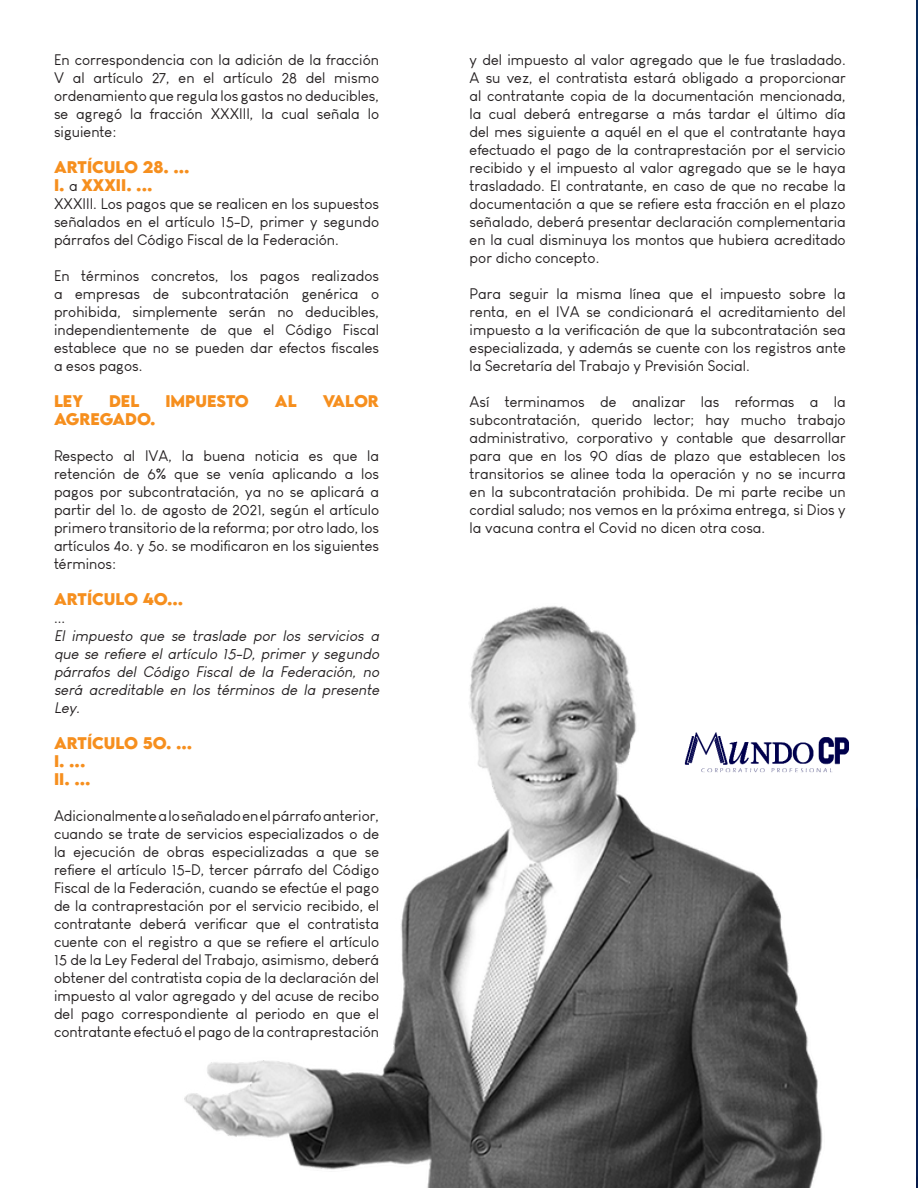
<style>
.page{position:relative;width:918px;height:1188px;background:#fff}
.page>*{position:absolute;margin:0;border:0;box-sizing:border-box;transform-origin:0 0}
.t1{font:15px/18px "Louis George Cafe";color:#231f20;text-align:justify}
.t2{font:italic 15px/18px "Louis George Cafe";color:#231f20;text-align:justify}
.t3{font:700 15px "LEMONMILK";color:#f68f1e}
.s1{font-family:"Louis George Cafe";font-weight:400;color:#231f20}
</style>
<div class="page">
<img style="left:916px;top:0;width:2px;height:1188px">
<img style="left:184px;top:606px;width:639px;height:582px">
<img style="left:656px;top:698px;width:193px;height:80px">
<p class="t1" style="left:54px;top:51px;width:327px">En correspondencia con la adición de la fracción V al artículo 27, en el artículo 28 del mismo ordenamiento que regula los gastos no deducibles, se agregó la fracción XXXIII, la cual señala lo siguiente:</p>
<p class="t3" style="left:54px;top:157px;width:12px">ART</p>
<p class="t3" style="left:87px;top:157px;width:104px">ÍCU LO 28. ...</p>
<p class="t3" style="left:54px;top:175px;width:100px">I. <span class="s1">a</span> XXXII. ...</p>
<p class="t1" style="left:54px;top:195px;width:327px">XXXIII. Los pagos que se realicen en los supuestos señalados en el artículo 15-D, primer y segundo párrafos del Código Fiscal de la Federación.</p>
<p class="t1" style="left:54px;top:267px;width:327px">En términos concretos, los pagos realizados a empresas de subcontratación genérica o prohibida, simplemente serán no deducibles, independientemente de que el Código Fiscal establece que no se pueden dar efectos fiscales a esos pagos.</p>
<p class="t3" style="left:54px;top:391px;width:31px">LEY</p>
<p class="t3" style="left:109px;top:391px;width:32px">DEL</p>
<p class="t3" style="left:165px;top:391px;width:63px">IMPUESTO</p>
<p class="t3" style="left:275px;top:391px;width:23px">AL</p>
<p class="t3" style="left:323px;top:391px;width:45px">VALOR</p>
<p class="t3" style="left:54px;top:409px;width:14px">AGR</p>
<p class="t3" style="left:90px;top:409px;width:67px">EGADO.</p>
<p class="t1" style="left:54px;top:447px;width:327px">Respecto al IVA, la buena noticia es que la retención de 6% que se venía aplicando a los pagos por subcontratación, ya no se aplicará a partir del 1o. de agosto de 2021, según el artículo primero transitorio de la reforma; por otro lado, los artículos 4o. y 5o. se modificaron en los siguientes términos:</p>
<p class="t3" style="left:54px;top:589px;width:12px">ART</p>
<p class="t3" style="left:87px;top:589px;width:98px">ÍCU LO 4O...</p>
<p class="t1" style="left:54px;top:609px;width:13px">...</p>
<p class="t2" style="left:54px;top:627px;width:330px">El impuesto que se traslade por los servicios a que se refiere el artículo 15-D, primer y segundo párrafos del Código Fiscal de la Federación, no será acreditable en los términos de la presente Ley.</p>
<p class="t3" style="left:54px;top:733px;width:12px">ART</p>
<p class="t3" style="left:87px;top:733px;width:107px">ÍCU LO 5O. ...</p>
<p class="t3" style="left:54px;top:751px;width:33px">I. ...</p>
<p class="t3" style="left:54px;top:769px;width:38px">II. ...</p>
<p class="t1" style="left:54px;top:807px;width:327px">Adicionalmente a lo señalado en el párrafo anterior, cuando se trate de servicios especializados o de la ejecución de obras especializadas a que se refiere el artículo 15-D, tercer párrafo del Código Fiscal de la Federación, cuando se efectúe el pago de la contraprestación por el servicio recibido, el contratante deberá verificar que el contratista cuente con el registro a que se refiere el artículo 15 de la Ley Federal del Trabajo, asimismo, deberá obtener del contratista copia de la declaración del impuesto al valor agregado y del acuse de recibo del pago correspondiente al periodo en que el contratante efectuó el pago de la contraprestación</p>
<p class="t1" style="left:470px;top:51px;width:378px">y del impuesto al valor agregado que le fue trasladado.<br>A su vez, el contratista estará obligado a proporcionar al contratante copia de la documentación mencionada, la cual deberá entregarse a más tardar el último día del mes siguiente a aquél en el que el contratante haya efectuado el pago de la contraprestación por el servicio recibido y el impuesto al valor agregado que se le haya trasladado. El contratante, en caso de que no recabe la documentación a que se refiere esta fracción en el plazo señalado, deberá presentar declaración complementaria en la cual disminuya los montos que hubiera acreditado por dicho concepto.</p>
<p class="t1" style="left:470px;top:285px;width:378px">Para seguir la misma línea que el impuesto sobre la renta, en el IVA se condicionará el acreditamiento del impuesto a la verificación de que la subcontratación sea especializada, y además se cuente con los registros ante la Secretaría del Trabajo y Previsión Social.</p>
<p class="t1" style="left:470px;top:393px;width:378px">Así terminamos de analizar las reformas a la subcontratación, querido lector; hay mucho trabajo administrativo, corporativo y contable que desarrollar para que en los 90 días de plazo que establecen los transitorios se alinee toda la operación y no se incurra en la subcontratación prohibida. De mi parte recibe un cordial saludo; nos vemos en la próxima entrega, si Dios y la vacuna contra el Covid no dicen otra cosa.</p>
</div>
